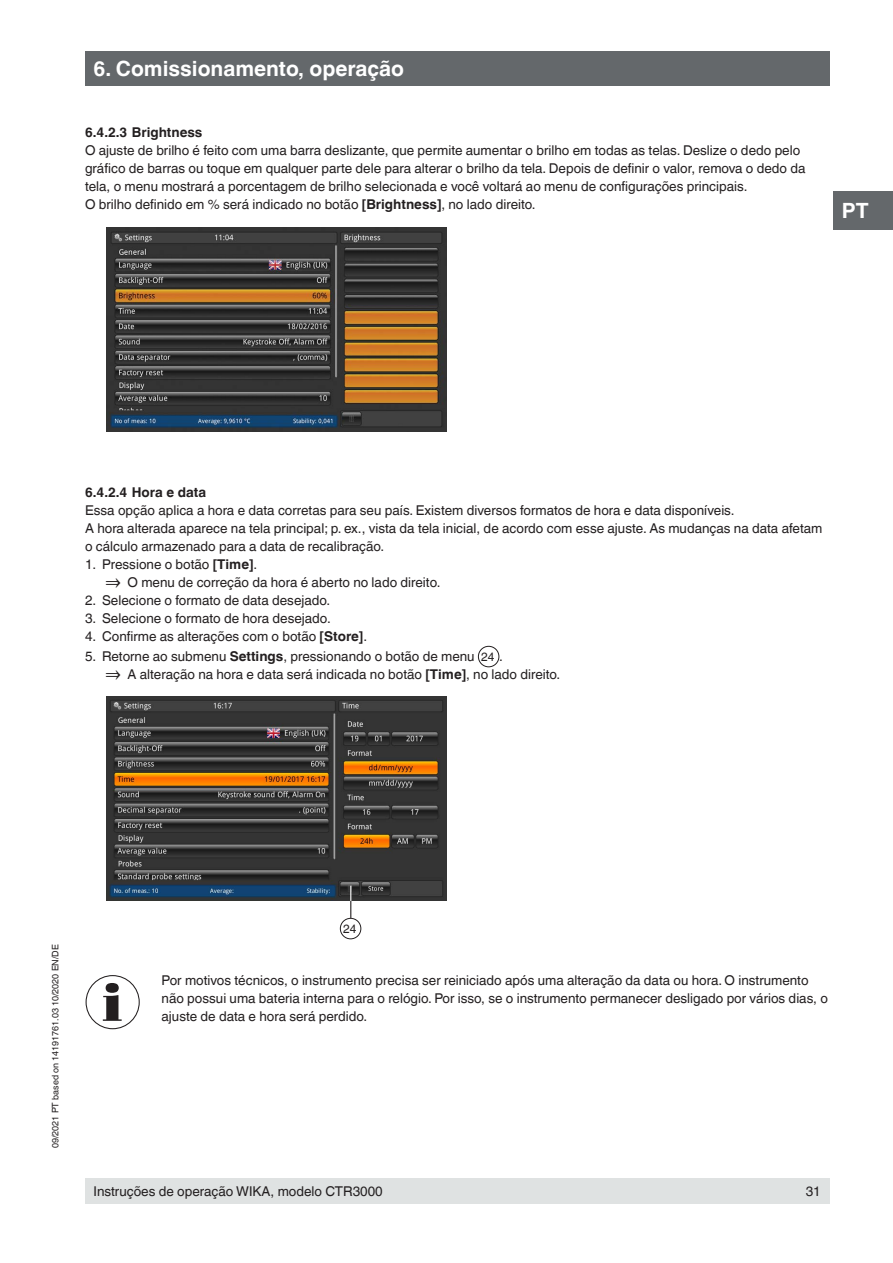
<style>
.page{position:relative;width:893px;height:1263px;background:#fff}
.page>*{position:absolute;margin:0;border:0;box-sizing:border-box;transform-origin:0 0}
.t1{font:700 21px "Helvetica World";color:#fff}
.t2{font:13.5px/18px "Helvetica World";color:#231f20}
.t3{font:700 13.5px "Helvetica World";color:#231f20}
.t4{font:12px "Helvetica World";color:#231f20}
.t5{font:9px "Helvetica World";color:#231f20}
.s1{font-weight:700}
.s2{font-size:20.4px}
.s3{font-size:12px}
</style>
<div class="page">
<div style="left:833px;top:191px;width:60px;height:39px;background:#64686b"></div>
<div style="left:85px;top:51px;width:744px;height:34px;background:#64686b"></div>
<div style="left:85px;top:1178px;width:744px;height:25px;background:#dfe2e2"></div>
<div style="left:478px;top:646px;width:21px;height:21px;border:1px solid #231f20;border-radius:50%"></div>
<img style="left:106px;top:227px;width:340px;height:204px">
<img style="left:106px;top:697px;width:340px;height:204px">
<div style="left:340px;top:918px;width:21px;height:21px;border:1px solid #231f20;border-radius:50%"></div>
<svg style="left:350px;top:886px;width:1px;height:32px"></svg>
<svg style="left:103px;top:983px;width:19px;height:38px"></svg>
<div style="left:86px;top:975px;width:54px;height:54px;border:1px solid #231f20;border-radius:50%"></div>
<h1 class="t1" style="left:94px;top:56px;width:312px">6. Comissionamento, operação</h1>
<p class="t3" style="left:85px;top:125px;width:119px">6.4.2.3 Brightness</p>
<p class="t2" style="left:85px;top:142px;width:722px">O ajuste de brilho é feito com uma barra deslizante, que permite aumentar o brilho em todas as telas. Deslize o dedo pelo gráfico de barras ou toque em qualquer parte dele para alterar o brilho da tela. Depois de definir o valor, remova o dedo da tela, o menu mostrará a porcentagem de brilho selecionada e você voltará ao menu de configurações principais.<br>O brilho definido em % será indicado no botão <span class="s1">[Brightness]</span>, no lado direito.</p>
<h1 class="t1" style="left:842px;top:198px;width:28px">PT</h1>
<p class="t3" style="left:85px;top:485px;width:123px">6.4.2.4 Hora e data</p>
<p class="t2" style="left:85px;top:502px;width:739px">Essa opção aplica a hora e data corretas para seu país. Existem diversos formatos de hora e data disponíveis.<br>A hora alterada aparece na tela principal; p. ex., vista da tela inicial, de acordo com esse ajuste. As mudanças na data afetam o cálculo armazenado para a data de recalibração.</p>
<p class="t2" style="left:106px;top:556px;width:336px;text-indent:-21px">1. Pressione o botão <span class="s1">[Time]</span>.<br><span class="s2">⇒</span> O menu de correção da hora é aberto no lado direito.</p>
<p class="t2" style="left:85px;top:592px;width:247px">2. Selecione o formato de data desejado.</p>
<p class="t2" style="left:85px;top:610px;width:247px">3. Selecione o formato de hora desejado.</p>
<p class="t2" style="left:85px;top:628px;width:284px">4. Confirme as alterações com o botão <span class="s1">[Store]</span>.</p>
<p class="t2" style="left:106px;top:647px;width:456px;text-indent:-21px">5. Retorne ao submenu <span class="s1">Settings</span>, pressionando o botão de menu <span class="s3">24</span> .<br><span class="s2">⇒</span> A alteração na hora e data será indicada no botão <span class="s1">[Time]</span>, no lado direito.</p>
<p class="t5" style="left:50px;top:1148px;width:205px;rotate:-90deg">09/2021 PT based on 14191761.03 10/2020 EN/DE</p>
<p class="t4" style="left:343px;top:922px;width:15px">24</p>
<p class="t2" style="left:162px;top:971px;width:668px">Por motivos técnicos, o instrumento precisa ser reiniciado após uma alteração da data ou hora. O instrumento não possui uma bateria interna para o relógio. Por isso, se o instrumento permanecer desligado por vários dias, o ajuste de data e hora será perdido.</p>
<p class="t2" style="left:94px;top:1182px;width:291px">Instruções de operação WIKA, modelo CTR3000</p>
<p class="t2" style="left:806px;top:1182px;width:17px">31</p>
</div>
